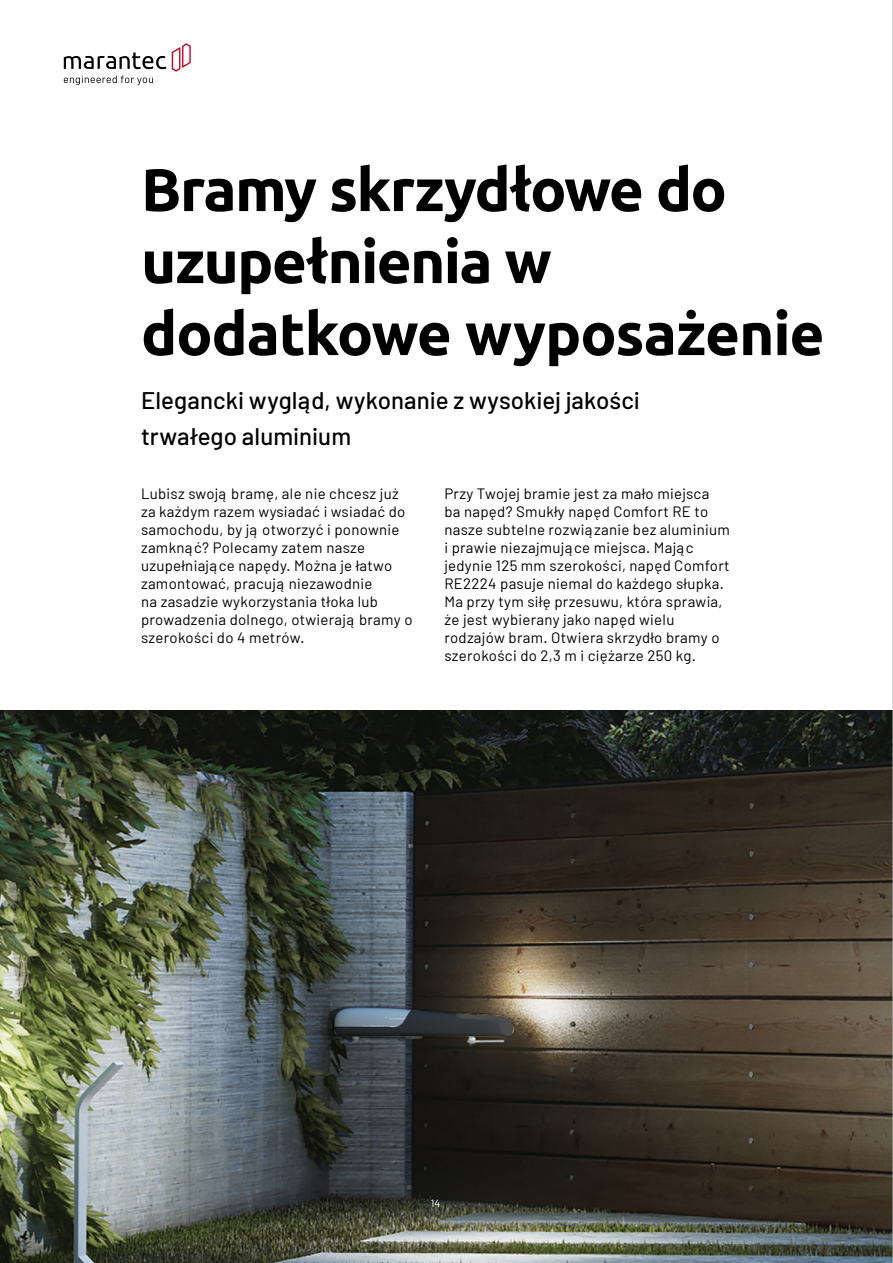
<style>
.page{position:relative;width:893px;height:1263px;background:#fff}
.page>*{position:absolute;margin:0;border:0;box-sizing:border-box;transform-origin:0 0}
.t1{font:700 60px/72px "Ubuntu";letter-spacing:-.025em;color:#000}
.t2{font:500 24px/36px "Barlow";color:#000}
.t3{font:15px/18px "Barlow";letter-spacing:.02em;color:#000}
.t4{font:10.5px "Barlow";color:#fff}
</style>
<div class="page">
<img style="left:0;top:710px;width:892px;height:553px">
<hr style="left:892px;top:0;width:1px;height:1263px;background:#b3b2b2">
<svg style="left:64px;top:52px;width:102px;height:17px"></svg>
<svg style="left:172px;top:43px;width:19px;height:29px"></svg>
<svg style="left:64px;top:76px;width:89px;height:9px"></svg>
<h1 class="t1" style="left:141px;top:153px;width:685px">Bramy skrzydłowe do uzupełnienia w dodatkowe wyposażenie</h1>
<h2 class="t2" style="left:141px;top:382px;width:500px">Elegancki wygląd, wykonanie z wysokiej jakości trwałego aluminium</h2>
<p class="t3" style="left:141px;top:484px;width:273px">Lubisz swoją bramę, ale nie chcesz już za każdym razem wysiadać i wsiadać do samochodu, by ją otworzyć i ponownie zamknąć? Polecamy zatem nasze uzupełniające napędy. Można je łatwo zamontować, pracują niezawodnie<br>na zasadzie wykorzystania tłoka lub prowadzenia dolnego, otwierają bramy o szerokości do 4 metrów.</p>
<p class="t3" style="left:444px;top:484px;width:287px">Przy Twojej bramie jest za mało miejsca<br>ba napęd? Smukły napęd Comfort RE to nasze subtelne rozwiązanie bez aluminium i prawie niezajmujące miejsca. Mając jedynie 125 mm szerokości, napęd Comfort RE2224 pasuje niemal do każdego słupka.<br>Ma przy tym siłę przesuwu, która sprawia, że jest wybierany jako napęd wielu rodzajów bram. Otwiera skrzydło bramy o szerokości do 2,3 m i ciężarze 250 kg.</p>
<p class="t4" style="left:431px;top:1196px;width:11px">14</p>
</div>
